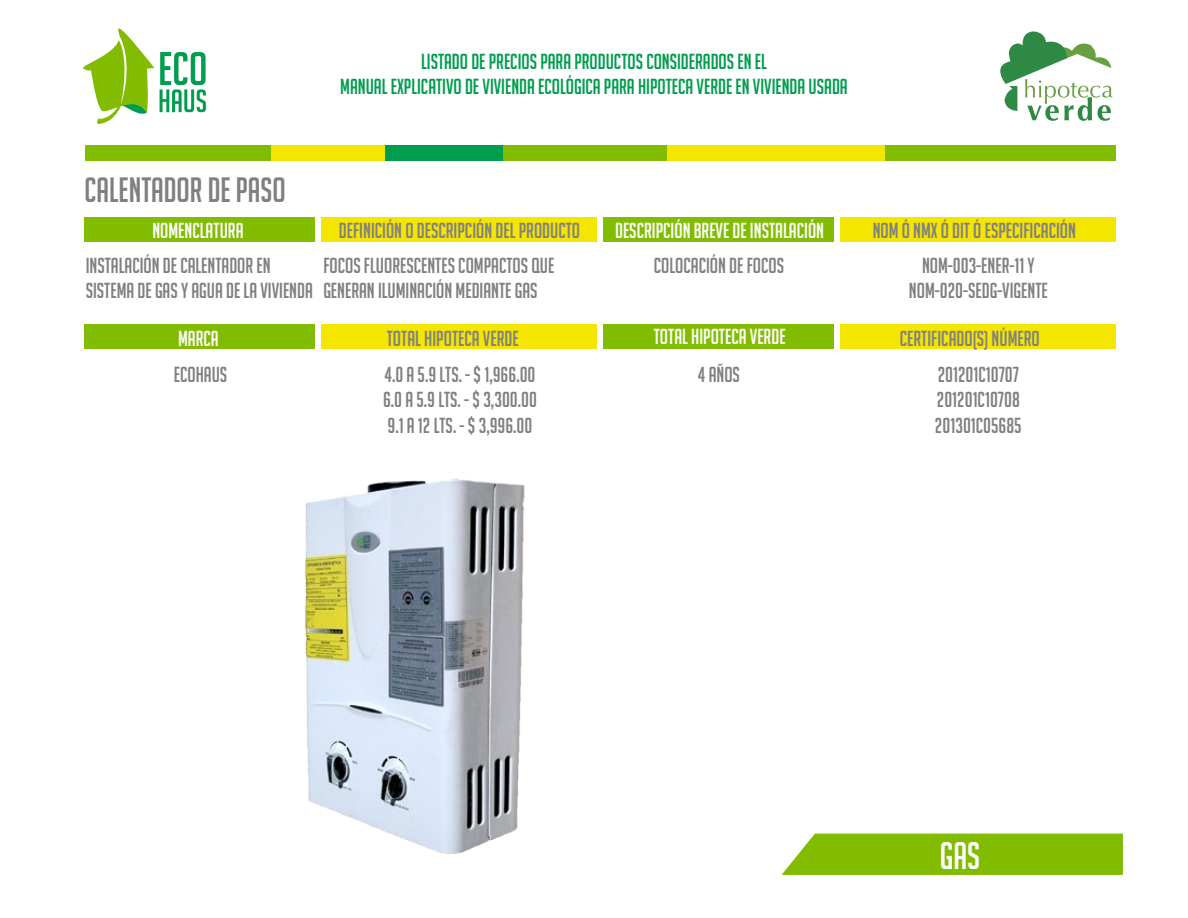
<style>
.page{position:relative;width:1188px;height:918px;background:#fff}
.page>*{position:absolute;margin:0;border:0;box-sizing:border-box;transform-origin:0 0}
.t1{font:37.5px "Big Noodle Titling";color:#fff;scale:.96 1}
.t2{font:34.35px "Big Noodle Titling";color:#808080;scale:.96 1}
.t3{font:21.3px/25.5px "Big Noodle Titling";color:#808080;scale:.96 1}
.t4{font:21.3px/25.5px "Big Noodle Titling";color:#009d4e;text-align:center;scale:.96 1}
.t5{font:21.3px "Big Noodle Titling";color:#fff;scale:.96 1}
</style>
<div class="page">
<svg style="left:782px;top:834px;width:341px;height:41px"></svg>
<div style="left:85px;top:146px;width:187px;height:15px;background:#82bc00"></div>
<div style="left:885px;top:146px;width:231px;height:15px;background:#82bc00"></div>
<div style="left:501px;top:146px;width:166px;height:15px;background:#82bc00"></div>
<div style="left:385px;top:146px;width:118px;height:15px;background:#009d4e"></div>
<div style="left:272px;top:146px;width:113px;height:15px;background:#f5e600"></div>
<div style="left:667px;top:146px;width:218px;height:15px;background:#f5e600"></div>
<div style="left:85px;top:217px;width:230px;height:24px;background:#82bc00"></div>
<div style="left:321px;top:217px;width:276px;height:24px;background:#f5e600"></div>
<div style="left:604px;top:217px;width:230px;height:24px;background:#82bc00"></div>
<div style="left:841px;top:217px;width:275px;height:24px;background:#f5e600"></div>
<div style="left:85px;top:325px;width:230px;height:24px;background:#82bc00"></div>
<div style="left:321px;top:325px;width:276px;height:24px;background:#f5e600"></div>
<div style="left:604px;top:325px;width:230px;height:24px;background:#82bc00"></div>
<div style="left:841px;top:325px;width:275px;height:24px;background:#f5e600"></div>
<svg style="left:83px;top:28px;width:71px;height:96px"></svg>
<svg style="left:160px;top:52px;width:46px;height:60px"></svg>
<svg style="left:1000px;top:31px;width:113px;height:90px"></svg>
<img style="left:305px;top:478px;width:220px;height:376px">
<h2 class="t2" style="left:85px;top:171px;width:211px">CALENTADOR DE PASO</h2>
<p class="t4" style="left:340px;top:48px;width:530px">LISTADO DE PRECIOS PARA PRODUCTOS CONSIDERADOS EN EL<br>MANUAL EXPLICATIVO DE VIVIENDA ECOLÓGICA PARA HIPOTECA VERDE EN VIVIENDA USADA</p>
<p class="t5" style="left:152px;top:219px;width:96px">NOMENCLATURA</p>
<p class="t3" style="left:339px;top:218px;width:253px">DEFINICIÓN O DESCRIPCIÓN DEL PRODUCTO</p>
<p class="t5" style="left:615px;top:219px;width:219px">DESCRIPCIÓN BREVE DE INSTALACIÓN</p>
<p class="t3" style="left:873px;top:218px;width:213px">NOM Ó NMX Ó DIT Ó ESPECIFICACIÓN</p>
<p class="t3" style="left:86px;top:252px;width:238px">INSTALACIÓN DE CALENTADOR EN<br>SISTEMA DE GAS Y AGUA DE LA VIVIENDA</p>
<p class="t3" style="left:323px;top:252px;width:242px">FOCOS FLUORESCENTES COMPACTOS QUE<br>GENERAN ILUMINACIÓN MEDIANTE GAS</p>
<p class="t3" style="left:654px;top:252px;width:137px">COLOCACIÓN DE FOCOS</p>
<p class="t3" style="left:909px;top:252px;width:146px;text-align:center">NOM-003-ENER-11 Y<br>NOM-020-SEDG-VIGENTE</p>
<p class="t5" style="left:178px;top:327px;width:44px">MARCA</p>
<p class="t3" style="left:387px;top:325px;width:139px">TOTAL HIPOTECA VERDE</p>
<p class="t5" style="left:654px;top:325px;width:139px">TOTAL HIPOTECA VERDE</p>
<p class="t3" style="left:900px;top:325px;width:147px">CERTIFICADO(S)NÚMERO</p>
<p class="t3" style="left:174px;top:362px;width:57px">ECOHAUS</p>
<p class="t3" style="left:383px;top:362px;width:162px;text-align:justify">4.0 A 5.9 LTS. - $ 1,966.00<br>6.0 A 5.9 LTS. - $ 3,300.00<br>9.1 A 12 LTS. - $ 3,996.00</p>
<p class="t3" style="left:698px;top:362px;width:45px">4 AÑOS</p>
<p class="t3" style="left:935px;top:362px;width:92px">201201C10707<br>201201C10708<br>201301C05685</p>
<h1 class="t1" style="left:940px;top:835px;width:43px">GAS</h1>
</div>
